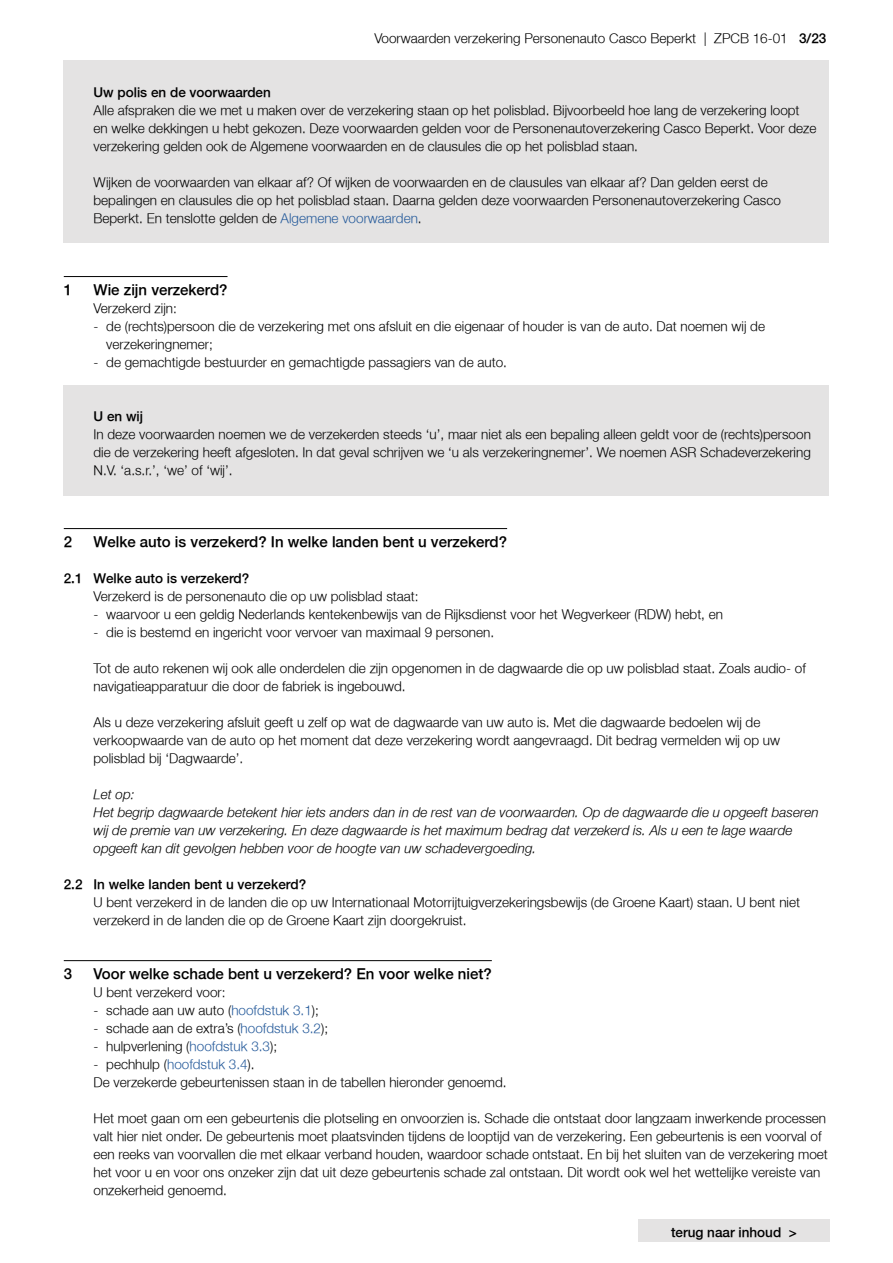
<style>
.page{position:relative;width:893px;height:1263px;background:#fff}
.page>*{position:absolute;margin:0;border:0;box-sizing:border-box;transform-origin:0 0}
.t1{font:300 15px "Fortis Helvetica";color:#000}
.t2{font:300 13.5px/18px "Fortis Helvetica";color:#000}
.t3{font:italic 300 13.5px/18px "Fortis Helvetica";color:#000}
.t4{font:300 13.5px "Fortis Helvetica";color:#000}
.s1{font-style:inherit}
.s2{color:#265b9b}
</style>
<div class="page">
<div style="left:638px;top:1219px;width:192px;height:23px;background:#e4e3e3"></div>
<div style="left:64px;top:61px;width:765px;height:20px;background:#e4e3e3"></div>
<div style="left:64px;top:79px;width:765px;height:21px;background:#e4e3e3"></div>
<div style="left:64px;top:97px;width:765px;height:56px;background:#e4e3e3"></div>
<div style="left:64px;top:151px;width:765px;height:20px;background:#e4e3e3"></div>
<div style="left:64px;top:169px;width:765px;height:56px;background:#e4e3e3"></div>
<div style="left:64px;top:223px;width:765px;height:20px;background:#e4e3e3"></div>
<hr style="left:64px;top:276px;width:164px;height:1px;background:#000">
<div style="left:64px;top:385px;width:765px;height:20px;background:#e4e3e3"></div>
<div style="left:64px;top:403px;width:765px;height:21px;background:#e4e3e3"></div>
<div style="left:64px;top:421px;width:765px;height:56px;background:#e4e3e3"></div>
<div style="left:64px;top:475px;width:765px;height:20px;background:#e4e3e3"></div>
<hr style="left:64px;top:528px;width:443px;height:1px;background:#000">
<hr style="left:64px;top:960px;width:428px;height:1px;background:#000">
<p class="t2" style="left:374px;top:30px;width:453px">Voorwaarden verzekering Personenauto Casco Beperkt | ZPCB 16-01 <span class="s1">3/23</span></p>
<p class="t4" style="left:94px;top:86px;width:179px">Uw polis en de voorwaarden</p>
<p class="t2" style="left:94px;top:102px;width:724px">Alle afspraken die we met u maken over de verzekering staan op het polisblad. Bijvoorbeeld hoe lang de verzekering loopt en welke dekkingen u hebt gekozen. Deze voorwaarden gelden voor de Personenautoverzekering Casco Beperkt. Voor deze verzekering gelden ook de Algemene voorwaarden en de clausules die op het polisblad staan.</p>
<p class="t2" style="left:94px;top:174px;width:689px">Wijken de voorwaarden van elkaar af? Of wijken de voorwaarden en de clausules van elkaar af? Dan gelden eerst de bepalingen en clausules die op het polisblad staan. Daarna gelden deze voorwaarden Personenautoverzekering Casco<br>Beperkt. En tenslotte gelden de <span class="s2">Algemene voorwaarden</span>.</p>
<p class="t1" style="left:64px;top:283px;width:10px">1</p>
<p class="t1" style="left:94px;top:283px;width:135px">Wie zijn verzekerd?</p>
<p class="t2" style="left:94px;top:300px;width:85px">Verzekerd zijn:</p>
<p class="t2" style="left:106px;top:318px;width:660px;text-indent:-13px">- de (rechts)persoon die de verzekering met ons afsluit en die eigenaar of houder is van de auto. Dat noemen wij de verzekeringnemer;</p>
<p class="t2" style="left:94px;top:354px;width:415px">- de gemachtigde bestuurder en gemachtigde passagiers van de auto.</p>
<p class="t4" style="left:94px;top:410px;width:51px">U en wij</p>
<p class="t2" style="left:94px;top:426px;width:719px;text-align:justify">In deze voorwaarden noemen we de verzekerden steeds ‘u’, maar niet als een bepaling alleen geldt voor de (rechts)persoon die de verzekering heeft afgesloten. In dat geval schrijven we ‘u als verzekeringnemer’. We noemen ASR Schadeverzekering N.V. ‘a.s.r.’, ‘we’ of ‘wij’.</p>
<p class="t1" style="left:64px;top:535px;width:10px">2</p>
<p class="t1" style="left:94px;top:535px;width:415px">Welke auto is verzekerd? In welke landen bent u verzekerd?</p>
<p class="t4" style="left:64px;top:572px;width:187px">2.1 Welke auto is verzekerd?</p>
<p class="t2" style="left:94px;top:588px;width:327px">Verzekerd is de personenauto die op uw polisblad staat:</p>
<p class="t2" style="left:94px;top:606px;width:631px">- waarvoor u een geldig Nederlands kentekenbewijs van de Rijksdienst voor het Wegverkeer (RDW) hebt, en</p>
<p class="t2" style="left:94px;top:624px;width:402px">- die is bestemd en ingericht voor vervoer van maximaal 9 personen.</p>
<p class="t2" style="left:94px;top:660px;width:714px">Tot de auto rekenen wij ook alle onderdelen die zijn opgenomen in de dagwaarde die op uw polisblad staat. Zoals audio- of navigatieapparatuur die door de fabriek is ingebouwd.</p>
<p class="t2" style="left:94px;top:714px;width:688px">Als u deze verzekering afsluit geeft u zelf op wat de dagwaarde van uw auto is. Met die dagwaarde bedoelen wij de verkoopwaarde van de auto op het moment dat deze verzekering wordt aangevraagd. Dit bedrag vermelden wij op uw polisblad bij ‘Dagwaarde’.</p>
<p class="t3" style="left:94px;top:786px;width:727px">Let op:<br>Het begrip dagwaarde betekent hier iets anders dan in de rest van de voorwaarden. Op de dagwaarde die u opgeeft baseren wij de premie van uw verzekering. En deze dagwaarde is het maximum bedrag dat verzekerd is. Als u een te lage waarde opgeeft kan dit gevolgen hebben voor de hoogte van uw schadevergoeding.</p>
<p class="t4" style="left:64px;top:878px;width:244px">2.2 In welke landen bent u verzekerd?</p>
<p class="t2" style="left:94px;top:894px;width:708px">U bent verzekerd in de landen die op uw Internationaal Motorrijtuigverzekeringsbewijs (de Groene Kaart) staan. U bent niet verzekerd in de landen die op de Groene Kaart zijn doorgekruist.</p>
<p class="t1" style="left:64px;top:967px;width:10px">3</p>
<p class="t1" style="left:94px;top:967px;width:400px">Voor welke schade bent u verzekerd? En voor welke niet?</p>
<p class="t2" style="left:94px;top:984px;width:134px">U bent verzekerd voor:</p>
<p class="t2" style="left:94px;top:1002px;width:227px">- schade aan uw auto (<span class="s2">hoofdstuk 3.1</span>);</p>
<p class="t2" style="left:94px;top:1020px;width:236px">- schade aan de extra’s (<span class="s2">hoofdstuk 3.2</span>);</p>
<p class="t2" style="left:94px;top:1038px;width:185px">- hulpverlening (<span class="s2">hoofdstuk 3.3</span>);</p>
<p class="t2" style="left:94px;top:1056px;width:415px">- pechhulp (<span class="s2">hoofdstuk 3.4</span>).<br>De verzekerde gebeurtenissen staan in de tabellen hieronder genoemd.</p>
<p class="t2" style="left:94px;top:1110px;width:736px">Het moet gaan om een gebeurtenis die plotseling en onvoorzien is. Schade die ontstaat door langzaam inwerkende processen valt hier niet onder. De gebeurtenis moet plaatsvinden tijdens de looptijd van de verzekering. Een gebeurtenis is een voorval of een reeks van voorvallen die met elkaar verband houden, waardoor schade ontstaat. En bij het sluiten van de verzekering moet het voor u en voor ons onzeker zijn dat uit deze gebeurtenis schade zal ontstaan. Dit wordt ook wel het wettelijke vereiste van onzekerheid genoemd.</p>
<p class="t4" style="left:671px;top:1226px;width:127px">terug naar inhoud &gt;</p>
</div>
